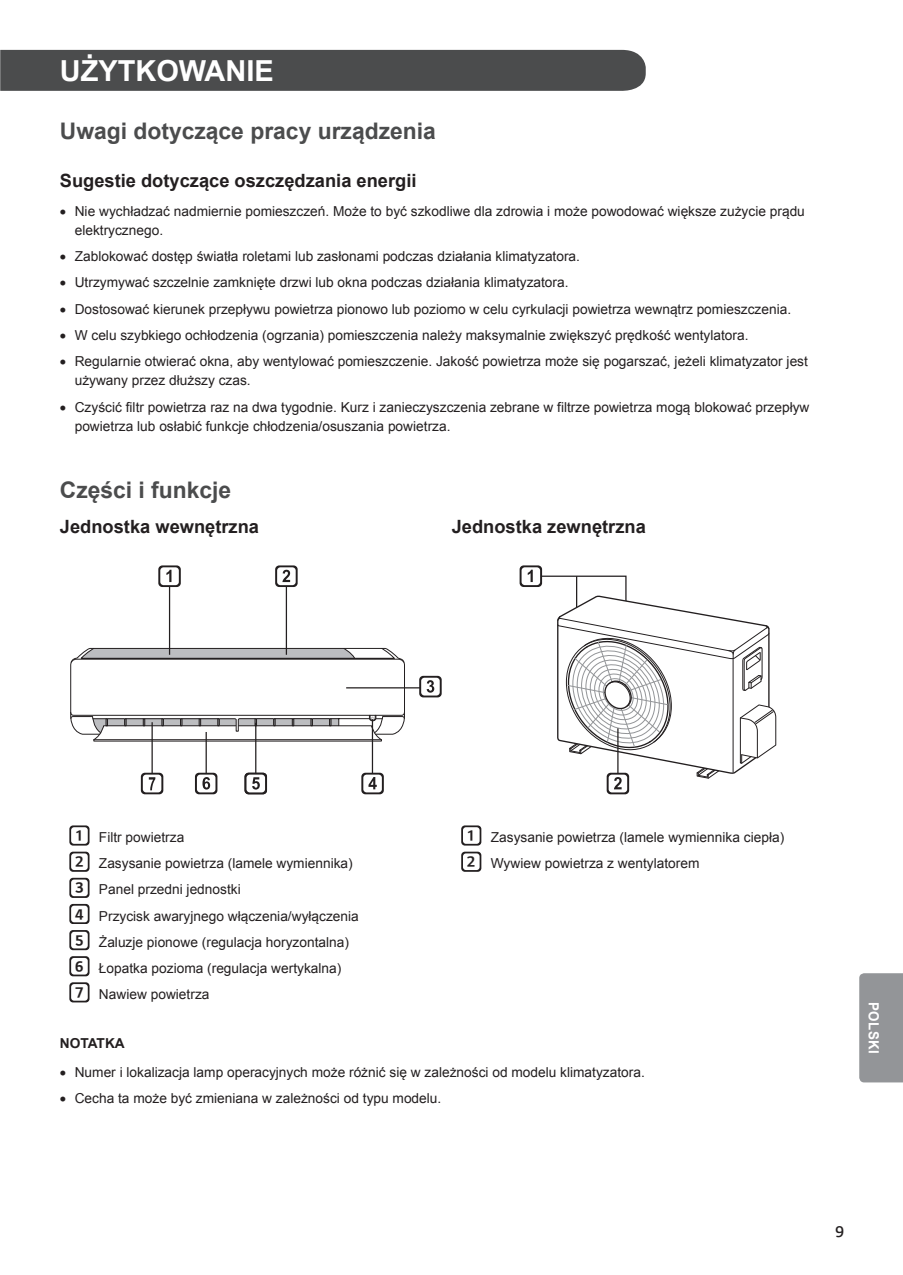
<style>
.page{position:relative;width:903px;height:1275px;background:#fff}
.page>*{position:absolute;margin:0;border:0;box-sizing:border-box;transform-origin:0 0}
.cella_layout{font:700 28.88px "Arial";color:#fff}
.cella_layout-2{font:700 22.93px "Arial";color:#4b4c4d}
.cella_layout-3{font:700 18.2px "Arial";color:#231f20}
.t1{font:300 17.5px "LG Smart";color:#231f20}
.t2{font:700 14px "Arial";letter-spacing:.035em;color:#fff;scale:.95 1}
.cella_layout-4{font:13.65px/26.1px "Arial";color:#231f20}
.cella_layout-5{font:700 13.65px "Arial";color:#231f20}
.s1{font-family:"LG Sm Hotf B KS Cms UHC H";font-size:14.17px}
</style>
<div class="page">
<div style="left:0;top:50px;width:645px;height:41px;background:#4b4c4d"></div>
<div style="left:859px;top:973px;width:43px;height:109px;background:#939598"></div>
<svg style="left:70px;top:647px;width:335px;height:94px"></svg>
<hr style="left:169px;top:586px;width:1px;height:68px;background:#231f20">
<hr style="left:346px;top:687px;width:75px;height:1px;background:#231f20">
<hr style="left:205px;top:731px;width:2px;height:50px;background:#231f20">
<hr style="left:255px;top:722px;width:1px;height:53px;background:#231f20">
<hr style="left:371px;top:719px;width:2px;height:58px;background:#231f20">
<hr style="left:151px;top:722px;width:2px;height:52px;background:#231f20">
<svg style="left:141px;top:772px;width:22px;height:22px"></svg>
<div style="left:143px;top:774px;width:18px;height:18px;background:#fff;border-radius:3px"></div>
<svg style="left:149px;top:777px;width:6px;height:13px"></svg>
<svg style="left:158px;top:565px;width:23px;height:22px"></svg>
<div style="left:160px;top:567px;width:19px;height:18px;background:#fff;border-radius:3px"></div>
<svg style="left:166px;top:569px;width:5px;height:13px"></svg>
<hr style="left:286px;top:586px;width:1px;height:68px;background:#231f20">
<svg style="left:275px;top:565px;width:22px;height:22px"></svg>
<div style="left:277px;top:567px;width:18px;height:18px;background:#fff;border-radius:3px"></div>
<svg style="left:282px;top:569px;width:8px;height:13px"></svg>
<svg style="left:419px;top:675px;width:22px;height:22px"></svg>
<div style="left:421px;top:677px;width:18px;height:18px;background:#fff;border-radius:3px"></div>
<svg style="left:426px;top:680px;width:8px;height:12px"></svg>
<svg style="left:361px;top:772px;width:22px;height:22px"></svg>
<div style="left:363px;top:774px;width:19px;height:18px;background:#fff;border-radius:3px"></div>
<svg style="left:368px;top:777px;width:8px;height:12px"></svg>
<svg style="left:244px;top:772px;width:23px;height:22px"></svg>
<div style="left:246px;top:774px;width:19px;height:18px;background:#fff;border-radius:3px"></div>
<svg style="left:252px;top:777px;width:8px;height:12px"></svg>
<svg style="left:195px;top:772px;width:22px;height:22px"></svg>
<div style="left:197px;top:774px;width:18px;height:18px;background:#fff;border-radius:3px"></div>
<svg style="left:202px;top:777px;width:8px;height:12px"></svg>
<svg style="left:606px;top:772px;width:23px;height:22px"></svg>
<svg style="left:608px;top:774px;width:19px;height:18px"></svg>
<svg style="left:519px;top:565px;width:23px;height:22px"></svg>
<div style="left:521px;top:567px;width:19px;height:18px;background:#fff;border-radius:3px"></div>
<svg style="left:527px;top:569px;width:249px;height:220px"></svg>
<svg style="left:69px;top:825px;width:20px;height:20px"></svg>
<div style="left:71px;top:827px;width:17px;height:16px;background:#fff;border-radius:3px"></div>
<svg style="left:69px;top:851px;width:20px;height:20px"></svg>
<div style="left:71px;top:853px;width:17px;height:16px;background:#fff;border-radius:3px"></div>
<div style="left:69px;top:877px;width:20px;height:20px;background:#231f20;border-radius:4px"></div>
<div style="left:71px;top:879px;width:17px;height:17px;background:#fff;border-radius:3px"></div>
<div style="left:69px;top:903px;width:20px;height:20px;background:#231f20;border-radius:4px"></div>
<div style="left:71px;top:905px;width:17px;height:17px;background:#fff;border-radius:3px"></div>
<svg style="left:69px;top:929px;width:20px;height:20px"></svg>
<div style="left:71px;top:931px;width:17px;height:17px;background:#fff;border-radius:3px"></div>
<svg style="left:69px;top:955px;width:20px;height:21px"></svg>
<div style="left:71px;top:957px;width:17px;height:17px;background:#fff;border-radius:3px"></div>
<svg style="left:69px;top:982px;width:20px;height:20px"></svg>
<div style="left:71px;top:983px;width:17px;height:17px;background:#fff;border-radius:3px"></div>
<svg style="left:461px;top:825px;width:20px;height:20px"></svg>
<div style="left:463px;top:827px;width:16px;height:16px;background:#fff;border-radius:3px"></div>
<svg style="left:461px;top:851px;width:20px;height:20px"></svg>
<div style="left:463px;top:853px;width:16px;height:16px;background:#fff;border-radius:3px"></div>
<p class="cella_layout" style="left:60px;top:51px;width:215px">UŻYTKOWANIE</p>
<p class="cella_layout-2" style="left:60px;top:115px;width:377px">Uwagi dotyczące pracy urządzenia</p>
<p class="cella_layout-3" style="left:60px;top:167px;width:358px">Sugestie dotyczące oszczędzania energii</p>
<p class="cella_layout-4" style="left:75px;top:201px;width:731px;line-height:18.9px;text-indent:-15px">• Nie wychładzać nadmiernie pomieszczeń. Może to być szkodliwe dla zdrowia i może powodować większe zużycie prądu elektrycznego.</p>
<p class="cella_layout-4" style="left:60px;top:243px;width:521px">• Zablokować dostęp światła roletami lub zasłonami podczas działania klimatyzatora.</p>
<p class="cella_layout-4" style="left:60px;top:269px;width:510px">• Utrzymywać szczelnie zamknięte drzwi lub okna podczas działania klimatyzatora.</p>
<p class="cella_layout-4" style="left:60px;top:295px;width:732px">• Dostosować kierunek przepływu powietrza pionowo lub poziomo w celu cyrkulacji powietrza wewnątrz pomieszczenia.</p>
<p class="cella_layout-4" style="left:60px;top:322px;width:690px">• W celu szybkiego ochłodzenia (ogrzania) pomieszczenia należy maksymalnie zwiększyć prędkość wentylatora.</p>
<p class="cella_layout-4" style="left:75px;top:352px;width:734px;line-height:18.9px;text-indent:-15px">• Regularnie otwierać okna, aby wentylować pomieszczenie. Jakość powietrza może się pogarszać, jeżeli klimatyzator jest używany przez dłuższy czas.</p>
<p class="cella_layout-4" style="left:75px;top:397px;width:736px;line-height:18.9px;text-indent:-15px">• Czyścić filtr powietrza raz na dwa tygodnie. Kurz i zanieczyszczenia zebrane w filtrze powietrza mogą blokować przepływ powietrza lub osłabić funkcje chłodzenia/osuszania powietrza.</p>
<p class="cella_layout-2" style="left:60px;top:473px;width:173px">Części i funkcje</p>
<p class="cella_layout-3" style="left:60px;top:513px;width:200px">Jednostka wewnętrzna</p>
<p class="cella_layout-3" style="left:451px;top:513px;width:195px">Jednostka zewnętrzna</p>
<p class="cella_layout-4" style="left:75px;top:824px;width:285px"><span class="s1">1</span> Filtr powietrza<br><span class="s1">2</span> Zasysanie powietrza (lamele wymiennika)<br><span class="s1">3</span> Panel przedni jednostki<br><span class="s1">4</span> Przycisk awaryjnego włączenia/wyłączenia <span class="s1">5</span> Żaluzje pionowe (regulacja horyzontalna)<br><span class="s1">6</span> Łopatka pozioma (regulacja wertykalna)<br><span class="s1">7</span> Nawiew powietrza</p>
<p class="cella_layout-4" style="left:466px;top:824px;width:319px"><span class="s1">1</span> Zasysanie powietrza (lamele wymiennika ciepła)<br><span class="s1">2</span> Wywiew powietrza z wentylatorem</p>
<p class="cella_layout-5" style="left:60px;top:1033px;width:66px">NOTATKA</p>
<p class="cella_layout-4" style="left:60px;top:1058px;width:586px">• Numer i lokalizacja lamp operacyjnych może różnić się w zależności od modelu klimatyzatora.</p>
<p class="cella_layout-4" style="left:60px;top:1084px;width:383px">• Cecha ta może być zmieniana w zależności od typu modelu.</p>
<p class="t2" style="left:883px;top:1001px;width:56px;rotate:90deg">POLSKI</p>
<p class="t1" style="left:834px;top:1221px;width:11px">9</p>
</div>
